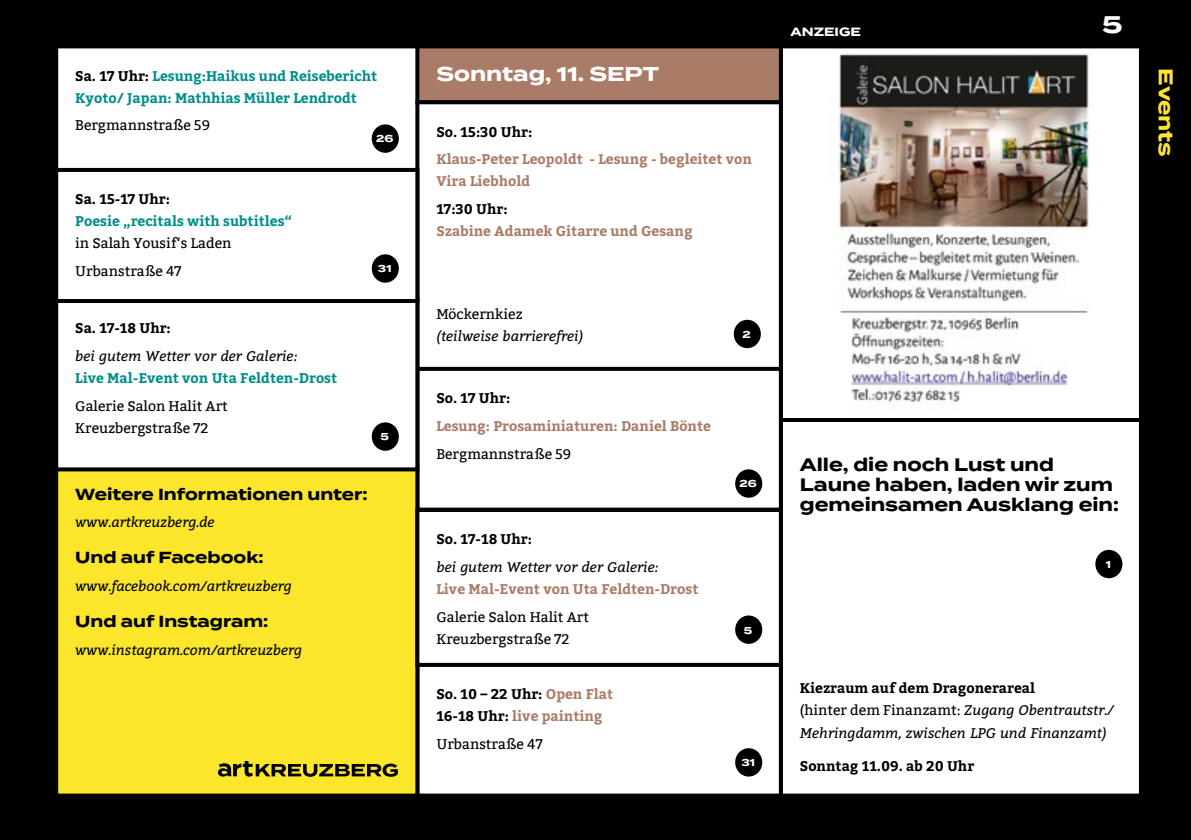
<style>
.page{position:relative;width:1191px;height:840px;background:#fff}
.page>*{position:absolute;margin:0;border:0;box-sizing:border-box;transform-origin:0 0}
.t1{font:700 24px "Termina";color:#fff}
.t2{font:700 20px "Termina";color:#fff}
.t3{font:700 20px "Termina";color:#fce62b}
.t4{font:700 18px/20px "Termina";color:#000}
.t5{font:700 16px "Termina";color:#000}
.t6{font:italic 14px/22px "Bitter";color:#000}
.t7{font:14px/22px "Bitter";color:#000}
.t8{font:700 14px/22px "Bitter";color:#aa7c68}
.t9{font:700 14px/22px "Bitter";color:#008f89}
.t10{font:700 14px/22px "Bitter";color:#000}
.t11{font:700 12px "Termina";color:#fff}
.t12{font:700 10px "Termina";color:#fff}
.s1{color:#000}
.s2{color:#aa7c68}
.s3{font-weight:700;font-style:normal}
.s4{font-style:normal}
</style>
<div class="page">
<div style="left:0;top:0;width:1191px;height:839px;background:#000"></div>
<div style="left:781px;top:46px;width:360px;height:376px;background:#fff"></div>
<div style="left:779px;top:44px;width:364px;height:380px;border:4px solid #000"></div>
<div style="left:781px;top:420px;width:360px;height:375px;background:#fff"></div>
<div style="left:779px;top:418px;width:364px;height:379px;border:4px solid #000"></div>
<div style="left:56px;top:46px;width:362px;height:125px;background:#fff"></div>
<div style="left:54px;top:44px;width:366px;height:129px;border:4px solid #000"></div>
<div style="left:373px;top:125px;width:25px;height:27px;background:#000;border-radius:50%"></div>
<div style="left:372px;top:124px;width:27px;height:29px;border:2px solid #000;border-radius:50%"></div>
<div style="left:417px;top:46px;width:364px;height:56px;background:#aa7c68"></div>
<div style="left:415px;top:44px;width:368px;height:60px;border:4px solid #000"></div>
<div style="left:417px;top:102px;width:364px;height:267px;background:#fff"></div>
<div style="left:415px;top:100px;width:368px;height:271px;border:4px solid #000"></div>
<div style="left:734px;top:320px;width:26px;height:27px;background:#000;border-radius:50%"></div>
<div style="left:733px;top:319px;width:28px;height:29px;border:2px solid #000;border-radius:50%"></div>
<div style="left:417px;top:368px;width:364px;height:141px;background:#fff"></div>
<div style="left:415px;top:366px;width:368px;height:145px;border:4px solid #000"></div>
<div style="left:736px;top:470px;width:25px;height:26px;background:#000;border-radius:50%"></div>
<div style="left:735px;top:469px;width:27px;height:28px;border:2px solid #000;border-radius:50%"></div>
<div style="left:417px;top:664px;width:364px;height:131px;background:#fff"></div>
<div style="left:415px;top:662px;width:368px;height:135px;border:4px solid #000"></div>
<div style="left:736px;top:748px;width:25px;height:27px;background:#000;border-radius:50%"></div>
<div style="left:735px;top:747px;width:27px;height:29px;border:2px solid #000;border-radius:50%"></div>
<div style="left:1096px;top:550px;width:25px;height:27px;background:#000;border-radius:50%"></div>
<div style="left:1095px;top:549px;width:27px;height:29px;border:2px solid #000;border-radius:50%"></div>
<div style="left:56px;top:466px;width:361px;height:329px;background:#fce62b"></div>
<div style="left:54px;top:464px;width:365px;height:333px;border:4px solid #000"></div>
<svg style="left:218px;top:760px;width:180px;height:16px"></svg>
<img style="left:838px;top:53px;width:253px;height:349px">
<svg style="left:781px;top:44px;width:362px;height:1px"></svg>
<div style="left:417px;top:509px;width:364px;height:155px;background:#fff"></div>
<div style="left:415px;top:507px;width:368px;height:159px;border:4px solid #000"></div>
<div style="left:736px;top:616px;width:25px;height:26px;background:#000;border-radius:50%"></div>
<div style="left:735px;top:615px;width:27px;height:28px;border:2px solid #000;border-radius:50%"></div>
<div style="left:56px;top:299px;width:361px;height:170px;background:#fff"></div>
<div style="left:54px;top:297px;width:365px;height:174px;border:4px solid #000"></div>
<div style="left:373px;top:423px;width:25px;height:26px;background:#000;border-radius:50%"></div>
<div style="left:372px;top:422px;width:27px;height:28px;border:2px solid #000;border-radius:50%"></div>
<div style="left:56px;top:170px;width:361px;height:131px;background:#fff"></div>
<div style="left:54px;top:168px;width:365px;height:135px;border:4px solid #000"></div>
<div style="left:373px;top:255px;width:25px;height:26px;background:#000;border-radius:50%"></div>
<div style="left:372px;top:254px;width:27px;height:28px;border:2px solid #000;border-radius:50%"></div>
<p class="t9" style="left:75px;top:65px;width:303px"><span class="s1">Sa. 17 Uhr:</span> Lesung:Haikus und Reisebericht<br>Kyoto/ Japan: Mathhias Müller Lendrodt</p>
<p class="t7" style="left:75px;top:115px;width:136px">Bergmannstraße 59</p>
<p class="t12" style="left:376px;top:131px;width:19px">26</p>
<p class="t10" style="left:75px;top:188px;width:96px">Sa. 15-17 Uhr:</p>
<p class="t9" style="left:75px;top:210px;width:218px">Poesie „recitals with subtitles“</p>
<p class="t7" style="left:75px;top:230px;width:158px;line-height:27.6px">in Salah Yousif‘s Laden<br>Urbanstraße 47</p>
<p class="t12" style="left:378px;top:261px;width:15px">31</p>
<p class="t10" style="left:75px;top:317px;width:97px">Sa. 17-18 Uhr:</p>
<p class="t6" style="left:75px;top:344px;width:224px">bei gutem Wetter vor der Galerie:</p>
<p class="t9" style="left:75px;top:367px;width:263px">Live Mal-Event von Uta Feldten-Drost</p>
<p class="t7" style="left:75px;top:395px;width:154px">Galerie Salon Halit Art<br>Kreuzbergstraße 72</p>
<p class="t12" style="left:380px;top:429px;width:10px">5</p>
<p class="t5" style="left:75px;top:482px;width:294px">Weitere Informationen unter:</p>
<p class="t6" style="left:75px;top:510px;width:141px">www.artkreuzberg.de</p>
<p class="t5" style="left:75px;top:545px;width:190px">Und auf Facebook:</p>
<p class="t6" style="left:75px;top:574px;width:218px">www.facebook.com/artkreuzberg</p>
<p class="t5" style="left:75px;top:609px;width:195px">Und auf Instagram:</p>
<p class="t6" style="left:75px;top:637px;width:228px">www.instagram.com/artkreuzberg</p>
<h2 class="t2" style="left:436px;top:59px;width:224px">Sonntag, 11. SEPT</h2>
<p class="t10" style="left:436px;top:121px;width:97px">So. 15:30 Uhr:</p>
<p class="t8" style="left:436px;top:148px;width:317px">Klaus-Peter Leopoldt - Lesung - begleitet von<br>Vira Liebhold</p>
<p class="t10" style="left:436px;top:198px;width:73px">17:30 Uhr:</p>
<p class="t8" style="left:436px;top:220px;width:258px">Szabine Adamek Gitarre und Gesang</p>
<p class="t7" style="left:436px;top:303px;width:88px">Möckernkiez</p>
<p class="t6" style="left:436px;top:324px;width:148px">(teilweise barrierefrei)</p>
<p class="t12" style="left:742px;top:327px;width:10px">2</p>
<p class="t10" style="left:436px;top:387px;width:75px">So. 17 Uhr:</p>
<p class="t8" style="left:436px;top:415px;width:276px">Lesung: Prosaminiaturen: Daniel Bönte</p>
<p class="t7" style="left:436px;top:442px;width:136px">Bergmannstraße 59</p>
<p class="t10" style="left:436px;top:528px;width:97px">So. 17-18 Uhr:</p>
<p class="t6" style="left:436px;top:555px;width:224px">bei gutem Wetter vor der Galerie:</p>
<p class="t8" style="left:436px;top:577px;width:263px">Live Mal-Event von Uta Feldten-Drost</p>
<p class="t7" style="left:436px;top:605px;width:154px">Galerie Salon Halit Art<br>Kreuzbergstraße 72</p>
<p class="t10" style="left:436px;top:682px;width:178px">So. 10 – 22 Uhr: <span class="s2">Open Flat<br></span>16-18 Uhr: <span class="s2">live painting</span></p>
<p class="t7" style="left:436px;top:732px;width:108px">Urbanstraße 47</p>
<p class="t12" style="left:739px;top:476px;width:19px">26</p>
<p class="t12" style="left:744px;top:622px;width:10px">5</p>
<p class="t12" style="left:741px;top:754px;width:15px">31</p>
<p class="t11" style="left:790px;top:23px;width:72px">ANZEIGE</p>
<h1 class="t1" style="left:1102px;top:6px;width:22px">5</h1>
<p class="t4" style="left:800px;top:454px;width:320px">Alle, die noch Lust und<br>Laune haben, laden wir zum gemeinsamen Ausklang ein:</p>
<p class="t12" style="left:1105px;top:556px;width:7px">1</p>
<p class="t6" style="left:800px;top:676px;width:315px"><span class="s3">Kiezraum auf dem Dragonerareal<br></span><span class="s4">(hinter dem Finanzamt:</span> Zugang Obentrautstr./<br>Mehringdamm, zwischen LPG und Finanzamt)</p>
<p class="t10" style="left:800px;top:754px;width:176px">Sonntag 11.09. ab 20 Uhr</p>
<h2 class="t3" style="left:1180px;top:68px;width:90px;rotate:90deg">Events</h2>
</div>
